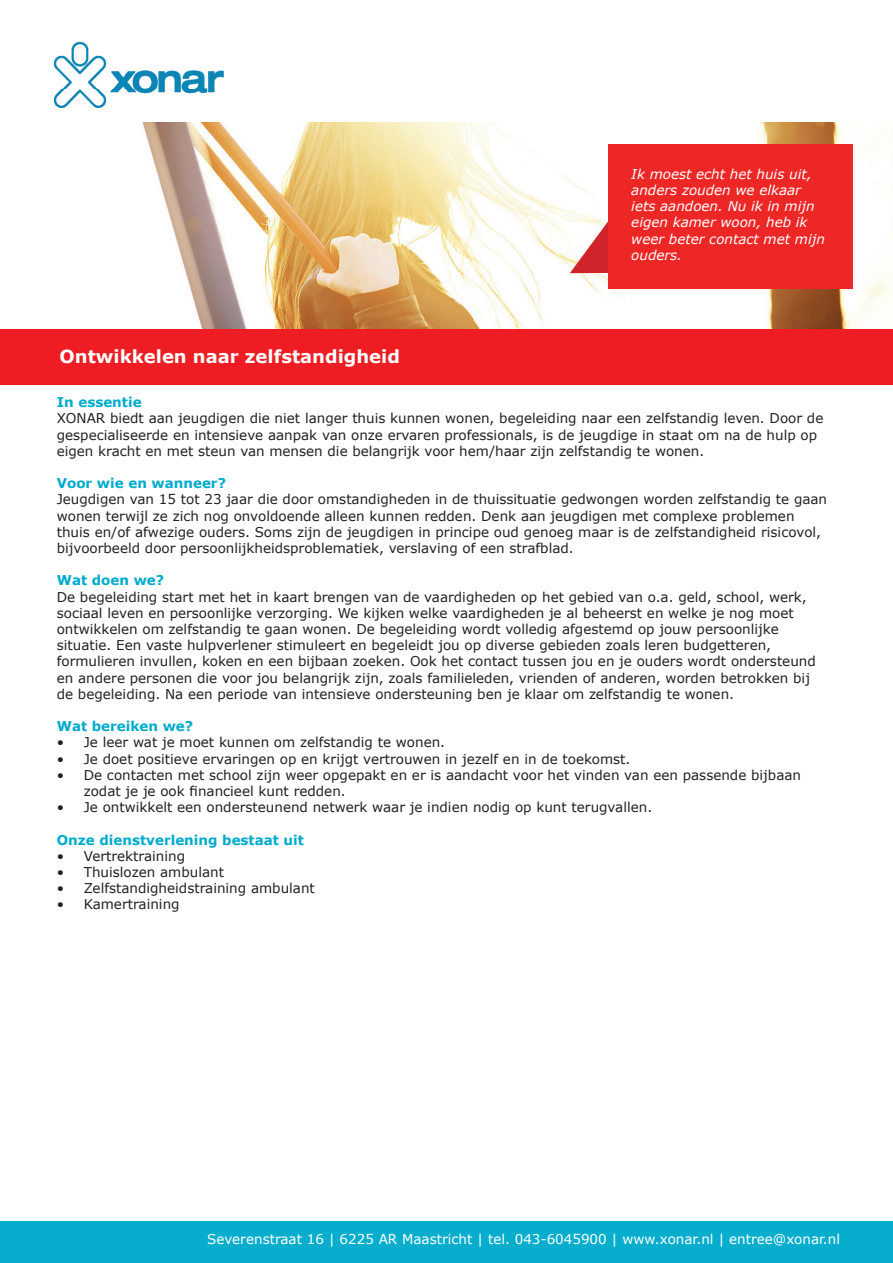
<style>
.page{position:relative;width:893px;height:1263px;background:#fff}
.page>*{position:absolute;margin:0;border:0;box-sizing:border-box;transform-origin:0 0}
.t1{font:700 18px "Verdana";color:#fff}
.t2{font:13.5px/16.2px "Verdana";color:#231f20}
.t3{font:italic 13.5px/16.2px "Verdana";color:#fff}
.t4{font:700 13.5px "Verdana";color:#00abcd}
.t5{font:13.5px "Verdana";color:#fff}
</style>
<div class="page">
<img style="left:55px;top:43px;width:168px;height:65px">
<img style="left:142px;top:123px;width:751px;height:206px">
<div style="left:0;top:329px;width:893px;height:55px;background:#ee1d23"></div>
<div style="left:0;top:1222px;width:893px;height:41px;background:#06adcd"></div>
<svg style="left:570px;top:212px;width:38px;height:61px"></svg>
<div style="left:608px;top:145px;width:244px;height:144px;background:#ed2626"></div>
<p class="t3" style="left:631px;top:166px;width:195px">Ik moest echt het huis uit, anders zouden we elkaar iets aandoen. Nu ik in mijn eigen kamer woon, heb ik weer beter contact met mijn ouders.</p>
<h1 class="t1" style="left:60px;top:344px;width:342px">Ontwikkelen naar zelfstandigheid</h1>
<p class="t4" style="left:57px;top:393px;width:86px">In essentie</p>
<p class="t2" style="left:57px;top:410px;width:768px">XONAR biedt aan jeugdigen die niet langer thuis kunnen wonen, begeleiding naar een zelfstandig leven. Door de gespecialiseerde en intensieve aanpak van onze ervaren professionals, is de jeugdige in staat om na de hulp op eigen kracht en met steun van mensen die belangrijk voor hem/haar zijn zelfstandig te wonen.</p>
<p class="t4" style="left:57px;top:474px;width:171px">Voor wie en wanneer?</p>
<p class="t2" style="left:57px;top:491px;width:772px">Jeugdigen van 15 tot 23 jaar die door omstandigheden in de thuissituatie gedwongen worden zelfstandig te gaan wonen terwijl ze zich nog onvoldoende alleen kunnen redden. Denk aan jeugdigen met complexe problemen thuis en/of afwezige ouders. Soms zijn de jeugdigen in principe oud genoeg maar is de zelfstandigheid risicovol, bijvoorbeeld door persoonlijkheidsproblematiek, verslaving of een strafblad.</p>
<p class="t4" style="left:57px;top:571px;width:109px">Wat doen we?</p>
<p class="t2" style="left:57px;top:588px;width:761px">De begeleiding start met het in kaart brengen van de vaardigheden op het gebied van o.a. geld, school, werk, sociaal leven en persoonlijke verzorging. We kijken welke vaardigheden je al beheerst en welke je nog moet ontwikkelen om zelfstandig te gaan wonen. De begeleiding wordt volledig afgestemd op jouw persoonlijke situatie. Een vaste hulpverlener stimuleert en begeleidt jou op diverse gebieden zoals leren budgetteren, formulieren invullen, koken en een bijbaan zoeken. Ook het contact tussen jou en je ouders wordt ondersteund en andere personen die voor jou belangrijk zijn, zoals familieleden, vrienden of anderen, worden betrokken bij de begeleiding. Na een periode van intensieve ondersteuning ben je klaar om zelfstandig te wonen.</p>
<p class="t4" style="left:57px;top:717px;width:138px">Wat bereiken we?</p>
<p class="t2" style="left:57px;top:734px;width:390px">• Je leer wat je moet kunnen om zelfstandig te wonen.</p>
<p class="t2" style="left:57px;top:750px;width:575px">• Je doet positieve ervaringen op en krijgt vertrouwen in jezelf en in de toekomst.</p>
<p class="t2" style="left:84px;top:767px;width:719px;text-indent:-27px">• De contacten met school zijn weer opgepakt en er is aandacht voor het vinden van een passende bijbaan zodat je je ook financieel kunt redden.</p>
<p class="t2" style="left:57px;top:799px;width:597px">• Je ontwikkelt een ondersteunend netwerk waar je indien nodig op kunt terugvallen.</p>
<p class="t4" style="left:57px;top:830px;width:249px">Onze dienstverlening bestaat uit</p>
<p class="t2" style="left:57px;top:848px;width:130px">• Vertrektraining</p>
<p class="t2" style="left:57px;top:864px;width:169px">• Thuislozen ambulant</p>
<p class="t2" style="left:57px;top:880px;width:260px">• Zelfstandigheidstraining ambulant</p>
<p class="t2" style="left:57px;top:896px;width:124px">• Kamertraining</p>
<p class="t5" style="left:207px;top:1229px;width:634px">Severenstraat 16 | 6225 AR Maastricht | tel. 043-6045900 | www.xonar.nl | entree@xonar.nl</p>
</div>
